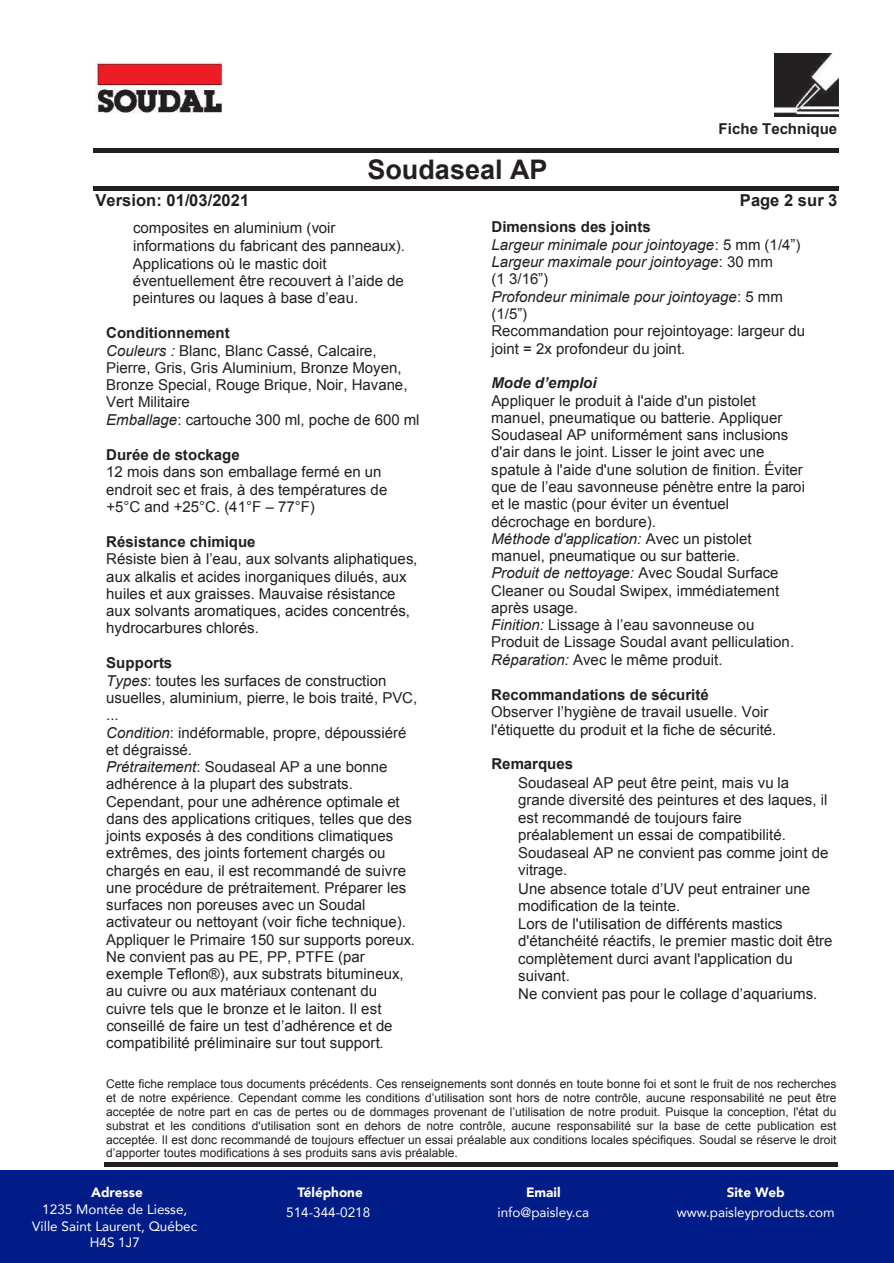
<style>
.page{position:relative;width:894px;height:1263px;background:#fff}
.page>*{position:absolute;margin:0;border:0;box-sizing:border-box;transform-origin:0 0}
.t1{font:700 27px "Arial";color:#231f20}
.t2{font:700 16.5px "Arial";letter-spacing:.005em;color:#231f20}
.t3{font:15px/17.2px "Arial";color:#231f20}
.t4{font:700 15px "Arial";color:#231f20}
.t5{font:italic 700 15px "Arial";letter-spacing:.005em;color:#231f20}
.t6{font:13.5px/16.2px "Avenir";color:#fff;text-align:center}
.t7{font:900 13.5px "Avenir";color:#fff}
.t8{font:12px/13.8px "Arial";color:#231f20;text-align:justify}
.s1{font-weight:700}
.s2{font-style:italic}
</style>
<div class="page">
<img style="left:95px;top:62px;width:128px;height:51px">
<img style="left:774px;top:53px;width:63px;height:64px">
<hr style="left:93px;top:148px;width:745px;height:4px;background:#231f20">
<div style="left:93px;top:186px;width:745px;height:5px;background:#231f20"></div>
<div style="left:104px;top:1162px;width:733px;height:5px;background:#231f20"></div>
<div style="left:0;top:1170px;width:893px;height:93px;background:#001c88"></div>
<h1 class="t1" style="left:367px;top:152px;width:182px">Soudaseal AP</h1>
<p class="t4" style="left:718px;top:119px;width:120px">Fiche Technique</p>
<p class="t2" style="left:95px;top:189px;width:155px">Version: 01/03/2021</p>
<p class="t3" style="left:133px;top:219px;width:273px">composites en aluminium (voir informations du fabricant des panneaux).<br>Applications où le mastic doit éventuellement être recouvert à l’aide de peintures ou laques à base d’eau.</p>
<p class="t3" style="left:106px;top:324px;width:315px"><span class="s1">Conditionnement<br></span><span class="s2">Couleurs :</span> Blanc, Blanc Cassé, Calcaire, Pierre, Gris, Gris Aluminium, Bronze Moyen, Bronze Special, Rouge Brique, Noir, Havane, Vert Militaire<br><span class="s2">Emballage</span>: cartouche 300 ml, poche de 600 ml</p>
<p class="t4" style="left:106px;top:444px;width:135px">Durée de stockage</p>
<p class="t3" style="left:106px;top:464px;width:282px">12 mois dans son emballage fermé en un endroit sec et frais, à des températures de +5°C and +25°C. (41°F – 77°F)</p>
<p class="t4" style="left:106px;top:531px;width:151px">Résistance chimique</p>
<p class="t3" style="left:106px;top:551px;width:312px">Résiste bien à l’eau, aux solvants aliphatiques, aux alkalis et acides inorganiques dilués, aux huiles et aux graisses. Mauvaise résistance aux solvants aromatiques, acides concentrés, hydrocarbures chlorés.</p>
<p class="t3" style="left:106px;top:655px;width:312px"><span class="s1">Supports<br></span><span class="s2">Types</span>: toutes les surfaces de construction usuelles, aluminium, pierre, le bois traité, PVC, ...<br><span class="s2">Condition</span>: indéformable, propre, dépoussiéré et dégraissé.<br><span class="s2">Prétraitement</span>: Soudaseal AP a une bonne adhérence à la plupart des substrats.<br>Cependant, pour une adhérence optimale et dans des applications critiques, telles que des joints exposés à des conditions climatiques extrêmes, des joints fortement chargés ou chargés en eau, il est recommandé de suivre une procédure de prétraitement. Préparer les surfaces non poreuses avec un Soudal activateur ou nettoyant (voir fiche technique).<br>Appliquer le Primaire 150 sur supports poreux.<br>Ne convient pas au PE, PP, PTFE (par exemple Teflon®), aux substrats bitumineux, au cuivre ou aux matériaux contenant du cuivre tels que le bronze et le laiton. Il est conseillé de faire un test d’adhérence et de compatibilité préliminaire sur tout support.</p>
<p class="t2" style="left:739px;top:189px;width:99px">Page 2 sur 3</p>
<p class="t3" style="left:491px;top:219px;width:315px"><span class="s1">Dimensions des joints<br></span><span class="s2">Largeur minimale pour jointoyage</span>: 5 mm (1/4”)<br><span class="s2">Largeur maximale pour jointoyage</span>: 30 mm<br>(1 3/16”)<br><span class="s2">Profondeur minimale pour jointoyage</span>: 5 mm (1/5”)<br>Recommandation pour rejointoyage: largeur du joint = 2x profondeur du joint.</p>
<p class="t5" style="left:491px;top:373px;width:107px">Mode d’emploi</p>
<p class="t3" style="left:491px;top:392px;width:315px">Appliquer le produit à l'aide d'un pistolet manuel, pneumatique ou batterie. Appliquer Soudaseal AP uniformément sans inclusions d'air dans le joint. Lisser le joint avec une spatule à l'aide d'une solution de finition. Éviter que de l’eau savonneuse pénètre entre la paroi et le mastic (pour éviter un éventuel décrochage en bordure).<br><span class="s2">Méthode d'application:</span> Avec un pistolet manuel, pneumatique ou sur batterie.<br><span class="s2">Produit de nettoyage:</span> Avec Soudal Surface Cleaner ou Soudal Swipex, immédiatement après usage.<br><span class="s2">Finition:</span> Lissage à l’eau savonneuse ou Produit de Lissage Soudal avant pelliculation.<br><span class="s2">Réparation:</span> Avec le même produit.</p>
<p class="t4" style="left:491px;top:685px;width:219px">Recommandations de sécurité</p>
<p class="t3" style="left:491px;top:703px;width:286px">Observer l’hygiène de travail usuelle. Voir l'étiquette du produit et la fiche de sécurité.</p>
<p class="t4" style="left:491px;top:754px;width:83px">Remarques</p>
<p class="t3" style="left:518px;top:774px;width:316px">Soudaseal AP peut être peint, mais vu la grande diversité des peintures et des laques, il est recommandé de toujours faire préalablement un essai de compatibilité.<br>Soudaseal AP ne convient pas comme joint de vitrage.<br>Une absence totale d’UV peut entrainer une modification de la teinte.<br>Lors de l'utilisation de différents mastics d'étanchéité réactifs, le premier mastic doit être complètement durci avant l'application du suivant.<br>Ne convient pas pour le collage d’aquariums.</p>
<p class="t8" style="left:106px;top:1077px;width:731px">Cette fiche remplace tous documents précédents. Ces renseignements sont donnés en toute bonne foi et sont le fruit de nos recherches et de notre expérience. Cependant comme les conditions d’utilisation sont hors de notre contrôle, aucune responsabilité ne peut être acceptée de notre part en cas de pertes ou de dommages provenant de l’utilisation de notre produit. Puisque la conception, l'état du substrat et les conditions d'utilisation sont en dehors de notre contrôle, aucune responsabilité sur la base de cette publication est acceptée. Il est donc recommandé de toujours effectuer un essai préalable aux conditions locales spécifiques. Soudal se réserve le droit d’apporter toutes modifications à ses produits sans avis préalable.</p>
<p class="t7" style="left:91px;top:1181px;width:53px">Adresse</p>
<p class="t7" style="left:297px;top:1181px;width:67px">Téléphone</p>
<p class="t7" style="left:526px;top:1181px;width:36px">Email</p>
<p class="t7" style="left:726px;top:1181px;width:60px">Site Web</p>
<p class="t6" style="left:32px;top:1201px;width:166px">1235 Montée de Liesse,<br>Ville Saint Laurent, Québec<br>H4S 1J7</p>
<p class="t6" style="left:286px;top:1203px;width:86px">514-344-0218</p>
<p class="t6" style="left:497px;top:1203px;width:93px">info@paisley.ca</p>
<p class="t6" style="left:676px;top:1203px;width:159px">www.paisleyproducts.com</p>
</div>
